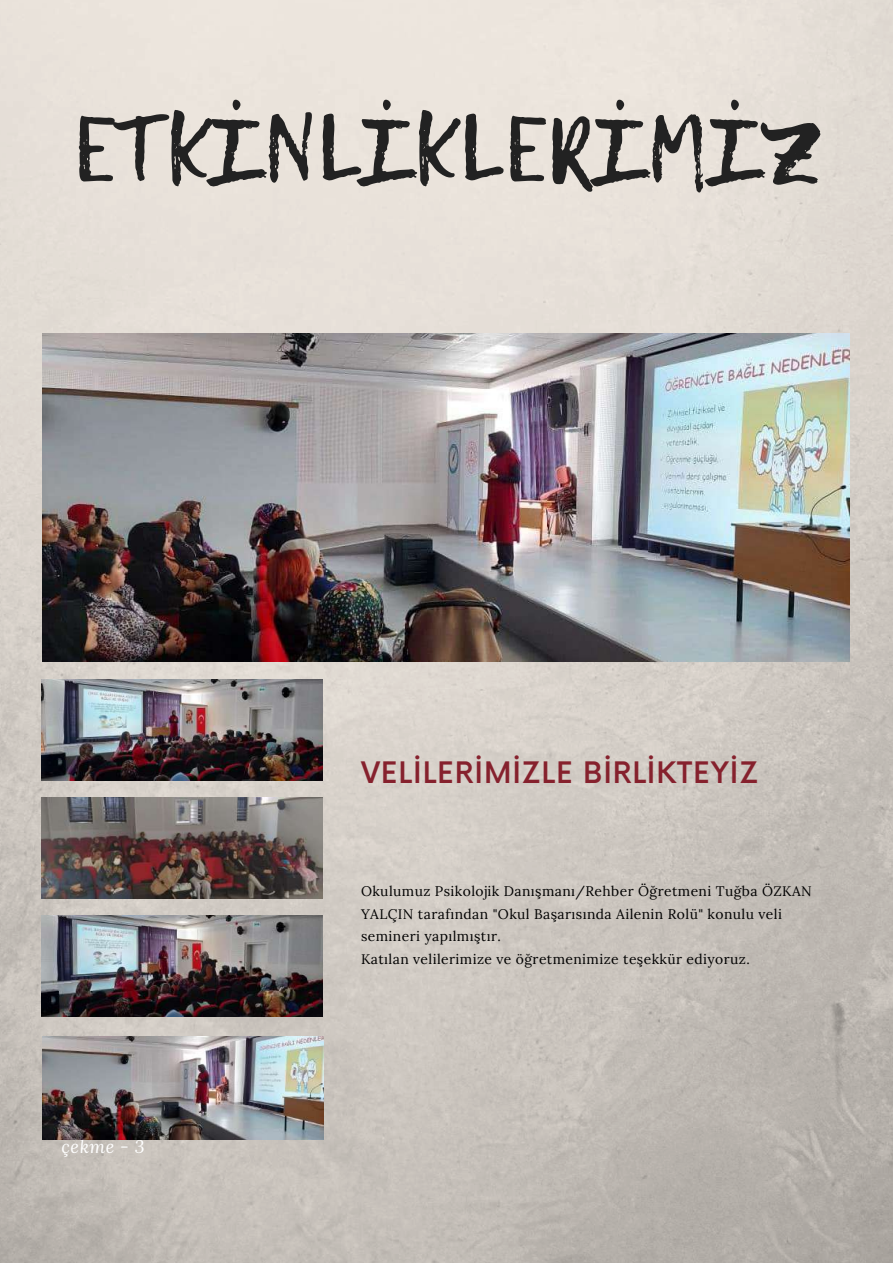
<style>
.page{position:relative;width:893px;height:1264px;background:#fff}
.page>*{position:absolute;margin:0;border:0;box-sizing:border-box;transform-origin:0 0}
.t1{font:90.9px "Lemon Tuesday";color:#222}
.t2{font:500 28.8px "Now";letter-spacing:.03em;color:#86212d}
.t3{font:italic 18px "Lora";letter-spacing:.03em;color:#fff}
.t4{font:13.8px/22.5px "Lora";letter-spacing:.03em;color:#000}
</style>
<div class="page">
<img style="left:0;top:0;width:892px;height:1262px">
<img style="left:42px;top:333px;width:807px;height:328px">
<img style="left:42px;top:679px;width:281px;height:101px">
<img style="left:42px;top:797px;width:281px;height:101px">
<img style="left:42px;top:915px;width:281px;height:101px">
<img style="left:42px;top:1036px;width:281px;height:103px">
<h1 class="t1" style="left:72px;top:81px;width:751px">ETKİNLİKLERİMİZ</h1>
<h2 class="t2" style="left:361px;top:756px;width:398px">VELİLERİMİZLE BİRLİKTEYİZ</h2>
<h3 class="t3" style="left:61px;top:1134px;width:85px">çekme - 3</h3>
<p class="t4" style="left:361px;top:880px;width:452px">Okulumuz Psikolojik Danışmanı/Rehber Öğretmeni Tuğba ÖZKAN YALÇIN tarafından "Okul Başarısında Ailenin Rolü" konulu veli semineri yapılmıştır.<br>Katılan velilerimize ve öğretmenimize teşekkür ediyoruz.</p>
</div>
